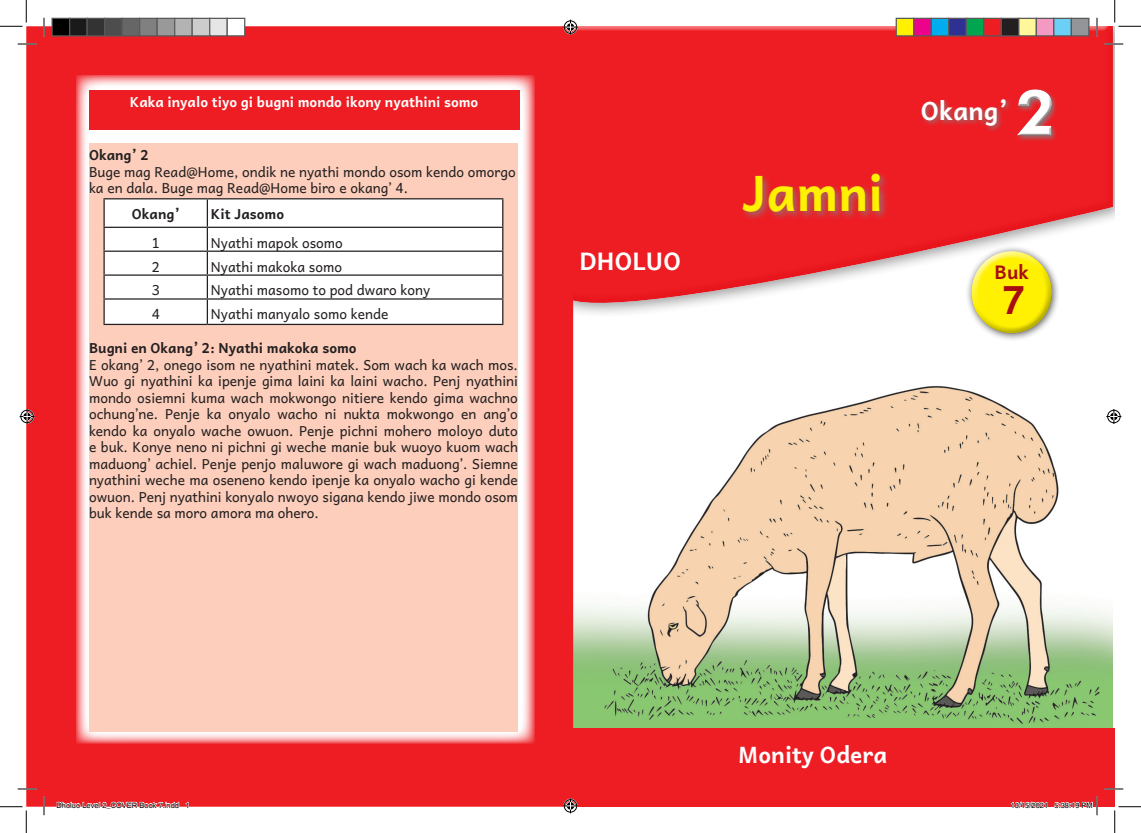
<style>
.page{position:relative;width:1141px;height:833px;background:#fff}
.page>*{position:absolute;margin:0;border:0;box-sizing:border-box;transform-origin:0 0}
.t1{font:700 63.75px "Futura BT";color:#fff}
.t2{font:700 48.75px "Andika New Basic";color:#fff101}
.t3{font:700 38.75px "Andika New Basic";color:#a70d13}
.t4{font:700 25px "Andika New Basic";color:#fff}
.t5{font:700 24.12px "Andika New Basic";color:#fff}
.t6{font:700 22.5px "Andika New Basic";color:#fff}
.t7{font:700 18.75px "Andika New Basic";color:#a70d13}
.t8{font:13.75px/16.5px "Andika New Basic";color:#231f20}
.t9{font:700 13.75px "Andika New Basic";color:#231f20}
.t10{font:700 13.75px "Andika New Basic";color:#fff}
.t11{font:7.5px "Helvetica";color:#000}
</style>
<div class="page">
<img style="left:573px;top:346px;width:539px;height:382px">
<div style="left:553px;top:26px;width:561px;height:292px;background:#231f20;opacity:.42"></div>
<div style="left:559px;top:26px;width:554px;height:278px;background:#f7b2c3;opacity:.75"></div>
<div style="left:26px;top:26px;width:547px;height:780px;background:#ee1d23"></div>
<svg style="left:76px;top:75px;width:459px;height:668px"></svg>
<div style="left:573px;top:728px;width:541px;height:78px;background:#ee1d23"></div>
<div style="left:89px;top:143px;width:429px;height:588px;background:#fccebb"></div>
<div style="left:105px;top:199px;width:397px;height:124px;background:#fff"></div>
<hr style="left:103px;top:198px;width:104px;height:1px;background:#231f20">
<hr style="left:103px;top:199px;width:2px;height:27px;background:#231f20">
<hr style="left:207px;top:198px;width:296px;height:1px;background:#231f20">
<hr style="left:103px;top:226px;width:104px;height:2px;background:#231f20">
<hr style="left:103px;top:228px;width:2px;height:22px;background:#231f20">
<hr style="left:207px;top:226px;width:296px;height:2px;background:#231f20">
<hr style="left:103px;top:250px;width:104px;height:2px;background:#231f20">
<hr style="left:103px;top:252px;width:2px;height:22px;background:#231f20">
<hr style="left:207px;top:250px;width:296px;height:2px;background:#231f20">
<hr style="left:103px;top:274px;width:104px;height:1px;background:#231f20">
<hr style="left:103px;top:275px;width:2px;height:23px;background:#231f20">
<hr style="left:207px;top:274px;width:296px;height:1px;background:#231f20">
<hr style="left:103px;top:298px;width:104px;height:1px;background:#231f20">
<hr style="left:103px;top:299px;width:2px;height:24px;background:#231f20">
<hr style="left:207px;top:298px;width:296px;height:1px;background:#231f20">
<svg style="left:207px;top:199px;width:1px;height:124px"></svg>
<svg style="left:502px;top:199px;width:1px;height:124px"></svg>
<hr style="left:103px;top:323px;width:104px;height:2px;background:#231f20">
<hr style="left:207px;top:323px;width:296px;height:2px;background:#231f20">
<div style="left:89px;top:90px;width:430px;height:39px;background:#ee1d23"></div>
<div style="left:965px;top:245px;width:95px;height:97px;background:#231f20;opacity:.75"></div>
<div style="left:969px;top:250px;width:82px;height:65px;background:#fff;opacity:.75"></div>
<div style="left:971px;top:263px;width:81px;height:72px;background:#231f20;opacity:.3"></div>
<div style="left:740px;top:171px;width:150px;height:51px;background:#828487;opacity:.75"></div>
<div style="left:1015px;top:87px;width:43px;height:55px;background:#828487;opacity:.75"></div>
<div style="left:1013px;top:86px;width:41px;height:50px;background:#fff;opacity:.75"></div>
<div style="left:1013px;top:93px;width:41px;height:45px;background:#231f20;opacity:.75"></div>
<div style="left:919px;top:96px;width:93px;height:36px;background:#828487;opacity:.75"></div>
<svg style="left:18px;top:43px;width:18px;height:2px"></svg>
<svg style="left:1104px;top:43px;width:19px;height:2px"></svg>
<svg style="left:18px;top:787px;width:18px;height:2px"></svg>
<svg style="left:1104px;top:787px;width:19px;height:2px"></svg>
<svg style="left:43px;top:18px;width:2px;height:18px"></svg>
<svg style="left:43px;top:796px;width:2px;height:18px"></svg>
<svg style="left:1096px;top:18px;width:1px;height:18px"></svg>
<svg style="left:0;top:0;width:27px;height:27px"></svg>
<svg style="left:0;top:806px;width:27px;height:26px"></svg>
<svg style="left:1114px;top:0;width:26px;height:27px"></svg>
<svg style="left:1114px;top:806px;width:26px;height:26px"></svg>
<svg style="left:563px;top:20px;width:15px;height:15px"></svg>
<svg style="left:563px;top:797px;width:15px;height:15px"></svg>
<svg style="left:20px;top:409px;width:15px;height:15px"></svg>
<svg style="left:1106px;top:409px;width:15px;height:15px"></svg>
<div style="left:52px;top:18px;width:18px;height:18px;background:#000"></div>
<div style="left:51px;top:18px;width:19px;height:18px;border:1px solid #595959"></div>
<div style="left:70px;top:18px;width:17px;height:18px;background:#1a1a1a"></div>
<div style="left:69px;top:18px;width:19px;height:18px;border:1px solid #595959"></div>
<div style="left:87px;top:18px;width:18px;height:18px;background:#333"></div>
<div style="left:86px;top:18px;width:19px;height:18px;border:1px solid #595959"></div>
<div style="left:105px;top:18px;width:17px;height:18px;background:#4d4d4d"></div>
<div style="left:104px;top:18px;width:19px;height:18px;border:1px solid #595959"></div>
<div style="left:122px;top:18px;width:18px;height:18px;background:#666"></div>
<div style="left:121px;top:18px;width:19px;height:18px;border:1px solid #595959"></div>
<div style="left:140px;top:18px;width:17px;height:18px;background:#808080"></div>
<div style="left:139px;top:18px;width:19px;height:18px;border:1px solid #595959"></div>
<div style="left:157px;top:18px;width:18px;height:18px;background:#999"></div>
<div style="left:156px;top:18px;width:19px;height:18px;border:1px solid #595959"></div>
<div style="left:175px;top:18px;width:17px;height:18px;background:#b3b3b3"></div>
<div style="left:174px;top:18px;width:19px;height:18px;border:1px solid #595959"></div>
<div style="left:192px;top:18px;width:18px;height:18px;background:#ccc"></div>
<div style="left:191px;top:18px;width:19px;height:18px;border:1px solid #595959"></div>
<div style="left:210px;top:18px;width:17px;height:18px;background:#e6e6e6"></div>
<div style="left:209px;top:18px;width:19px;height:18px;border:1px solid #595959"></div>
<div style="left:227px;top:18px;width:18px;height:18px;background:#fff"></div>
<div style="left:226px;top:18px;width:19px;height:18px;border:1px solid #595959"></div>
<div style="left:896px;top:18px;width:17px;height:18px;background:#fff101"></div>
<div style="left:895px;top:18px;width:19px;height:18px;border:1px solid #595959"></div>
<div style="left:913px;top:18px;width:18px;height:18px;background:#ed028c"></div>
<div style="left:913px;top:18px;width:18px;height:18px;border:1px solid #595959"></div>
<div style="left:931px;top:18px;width:17px;height:18px;background:#00aeef"></div>
<div style="left:930px;top:18px;width:19px;height:18px;border:1px solid #595959"></div>
<div style="left:948px;top:18px;width:18px;height:18px;background:#2e3092"></div>
<div style="left:948px;top:18px;width:18px;height:18px;border:1px solid #595959"></div>
<div style="left:966px;top:18px;width:17px;height:18px;background:#00a54f"></div>
<div style="left:965px;top:18px;width:19px;height:18px;border:1px solid #595959"></div>
<div style="left:983px;top:18px;width:18px;height:18px;background:#ee1d23"></div>
<div style="left:983px;top:18px;width:18px;height:18px;border:1px solid #595959"></div>
<div style="left:1001px;top:18px;width:17px;height:18px;background:#231f20"></div>
<div style="left:1000px;top:18px;width:19px;height:18px;border:1px solid #595959"></div>
<div style="left:1018px;top:18px;width:18px;height:18px;background:#fff79a"></div>
<div style="left:1018px;top:18px;width:18px;height:18px;border:1px solid #595959"></div>
<div style="left:1036px;top:18px;width:17px;height:18px;background:#f499c2"></div>
<div style="left:1035px;top:18px;width:19px;height:18px;border:1px solid #595959"></div>
<div style="left:1053px;top:18px;width:18px;height:18px;background:#6bcff6"></div>
<div style="left:1053px;top:18px;width:18px;height:18px;border:1px solid #595959"></div>
<div style="left:1071px;top:18px;width:17px;height:18px;background:#939598"></div>
<div style="left:1070px;top:18px;width:19px;height:18px;border:1px solid #595959"></div>
<svg style="left:57px;top:801px;width:122px;height:6px"></svg>
<svg style="left:1010px;top:801px;width:37px;height:6px"></svg>
<svg style="left:1054px;top:796px;width:43px;height:18px"></svg>
<p class="t10" style="left:130px;top:89px;width:350px">Kaka inyalo tiyo gi bugni mondo ikony nyathini somo</p>
<p class="t9" style="left:89px;top:142px;width:61px">Okang’ 2</p>
<p class="t8" style="left:89px;top:161px;width:428px">Buge mag Read@Home, ondik ne nyathi mondo osom kendo omorgo ka en dala. Buge mag Read@Home biro e okang’ 4.</p>
<p class="t9" style="left:132px;top:201px;width:49px">Okang’</p>
<p class="t9" style="left:211px;top:201px;width:75px">Kit Jasomo</p>
<p class="t8" style="left:152px;top:232px;width:10px">1</p>
<p class="t8" style="left:211px;top:232px;width:133px">Nyathi mapok osomo</p>
<p class="t8" style="left:152px;top:256px;width:10px">2</p>
<p class="t8" style="left:211px;top:256px;width:133px">Nyathi makoka somo</p>
<p class="t8" style="left:152px;top:280px;width:10px">3</p>
<p class="t8" style="left:211px;top:280px;width:221px">Nyathi masomo to pod dwaro kony</p>
<p class="t8" style="left:152px;top:304px;width:10px">4</p>
<p class="t8" style="left:211px;top:304px;width:179px">Nyathi manyalo somo kende</p>
<p class="t9" style="left:89px;top:335px;width:269px">Bugni en Okang’ 2: Nyathi makoka somo</p>
<p class="t8" style="left:89px;top:354px;width:430px;text-align:justify">E okang’ 2, onego isom ne nyathini matek. Som wach ka wach mos.<br>Wuo gi nyathini ka ipenje gima laini ka laini wacho. Penj nyathini mondo osiemni kuma wach mokwongo nitiere kendo gima wachno ochung’ne. Penje ka onyalo wacho ni nukta mokwongo en ang’o kendo ka onyalo wache owuon. Penje pichni mohero moloyo duto e buk. Konye neno ni pichni gi weche manie buk wuoyo kuom wach maduong’ achiel. Penje penjo maluwore gi wach maduong’. Siemne nyathini weche ma oseneno kendo ipenje ka onyalo wacho gi kende owuon. Penj nyathini konyalo nwoyo sigana kendo jiwe mondo osom buk kende sa moro amora ma ohero.</p>
<p class="t5" style="left:579px;top:239px;width:103px">DHOLUO</p>
<p class="t2" style="left:742px;top:148px;width:143px">Jamni</p>
<p class="t4" style="left:920px;top:87px;width:88px">Okang’</p>
<h1 class="t1" style="left:1015px;top:74px;width:41px">2</h1>
<p class="t7" style="left:994px;top:255px;width:36px">Buk</p>
<p class="t3" style="left:1002px;top:264px;width:24px">7</p>
<p class="t6" style="left:738px;top:733px;width:150px">Monity Odera</p>
<p class="t11" style="left:56px;top:800px;width:134px">Dholuo Level 2_COVER Book 7.indd 1</p>
<p class="t11" style="left:1010px;top:800px;width:84px">10/15/2021 5:38:19 PM</p>
</div>
